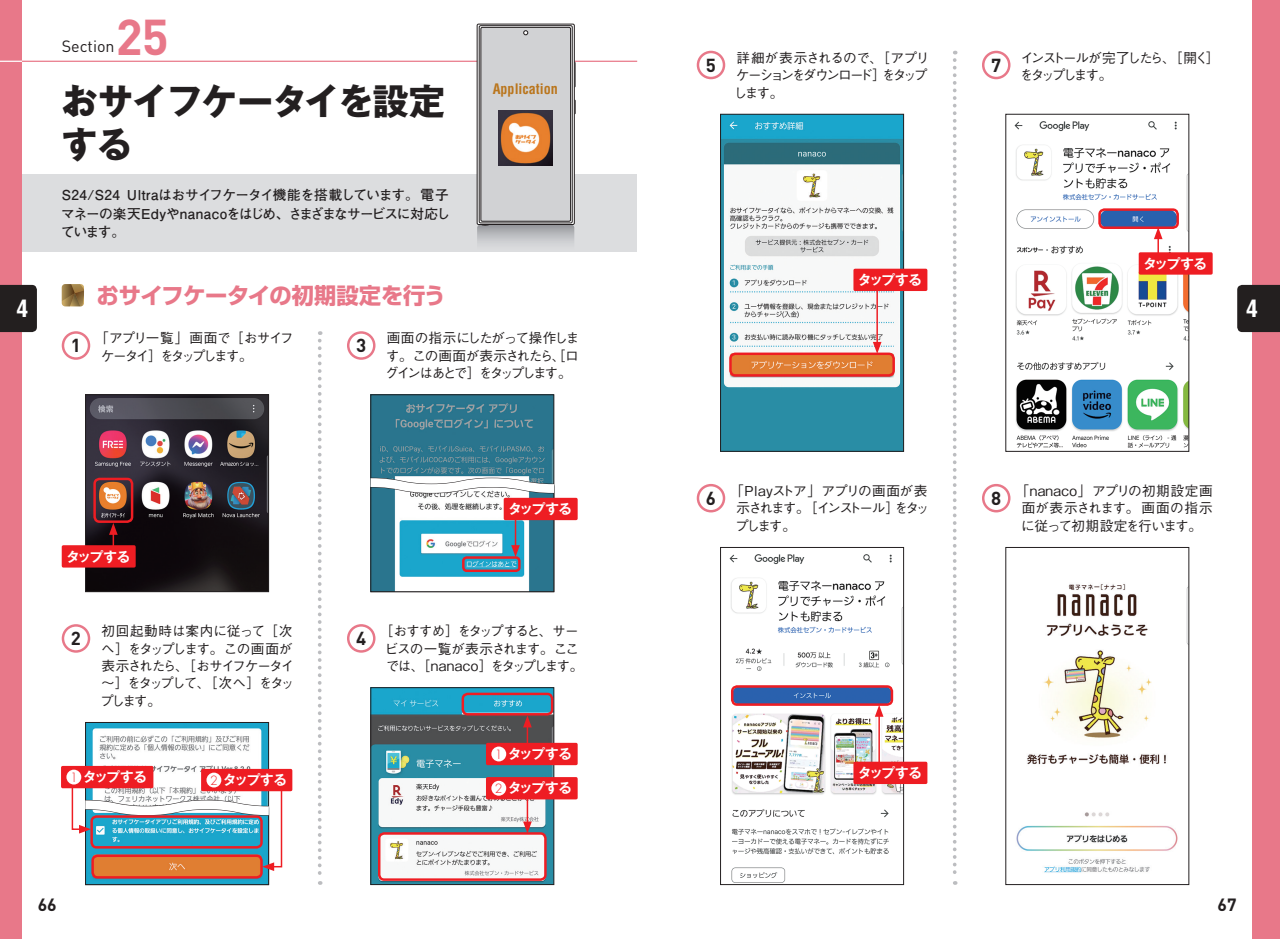
<style>
.page{position:relative;width:1280px;height:939px;background:#fff}
.page>*{position:absolute;margin:0;border:0;box-sizing:border-box;transform-origin:0 0}
.t1{font:700 49.52px "DIN";color:#e87889}
.t2{font:700 36.05px/43.4px "Gothic MB101 Pro";letter-spacing:-.03em;color:#231f20}
.t3{font:700 condensed 23.62px "Helvetica";color:#fff}
.t4{font:700 22.4px "Shin Go Pro";letter-spacing:-.015em;color:#e87889}
.t5{font:700 18.55px "DIN";color:#231f20}
.t6{font:700 17.5px "DIN";color:#231f20}
.t7{font:16.1px "DIN";color:#231f20}
.t8{font:700 condensed 14.17px "Helvetica";color:#ba761d}
.t9{font:500 13.65px/17.3px "Gothic BBB Pro";letter-spacing:-.105em;color:#231f20}
.t10{font:700 13.65px/18.6px "Futo Go B101 Pro";letter-spacing:-.04em;color:#231f20}
.t11{font:700 13.65px "Gothic MB101 Pro De";letter-spacing:-.065em;color:#fff}
.t12{font:500 13.65px/17.3px "Gothic BBB Pro";letter-spacing:.025em;color:#231f20;text-align:center}
.t13{font:500 13.65px/17.3px "Gothic BBB Pro";letter-spacing:-.125em;color:#231f20}
.t14{font:500 13.65px/17.3px "Gothic BBB Pro";letter-spacing:-.135em;color:#231f20}
.t15{font:500 13.65px/17.3px "Gothic BBB Pro";letter-spacing:-.165em;color:#231f20}
.s1{font-family:"Futura";font-weight:300;font-size:12.42px;color:#ee1d23}
</style>
<div class="page">
<svg style="left:953px;top:60px;width:4px;height:824px"></svg>
<div style="left:0;top:175px;width:637px;height:77px;background:#dcdddf"></div>
<hr style="left:0;top:61px;width:637px;height:1px;background:#e87889">
<svg style="left:318px;top:331px;width:4px;height:553px"></svg>
<svg style="left:575px;top:62px;width:1px;height:25px"></svg>
<svg style="left:575px;top:100px;width:1px;height:14px"></svg>
<div style="left:477px;top:24px;width:98px;height:201px;border:1px solid #231f20"></div>
<div style="left:479px;top:25px;width:93px;height:198px;border:1px solid #231f20"></div>
<div style="left:481px;top:27px;width:90px;height:194px;background:#d1d2d4"></div>
<div style="left:481px;top:27px;width:90px;height:194px;border:1px solid #231f20"></div>
<svg style="left:477px;top:224px;width:97px;height:19px;background:#adaeb2"></svg>
<svg style="left:523px;top:30px;width:5px;height:5px"></svg>
<img style="left:1014px;top:121px;width:173px;height:327px">
<img style="left:1016px;top:584px;width:171px;height:289px">
<img style="left:722px;top:116px;width:180px;height:333px">
<div style="left:720px;top:114px;width:184px;height:337px;border:1px solid #231f20"></div>
<img style="left:729px;top:554px;width:173px;height:328px">
<div style="left:720px;top:547px;width:184px;height:337px;border:1px solid #231f20"></div>
<img style="left:373px;top:396px;width:179px;height:76px">
<img style="left:373px;top:689px;width:179px;height:193px">
<div style="left:371px;top:687px;width:183px;height:197px;border:1px solid #231f20"></div>
<img style="left:87px;top:396px;width:180px;height:193px">
<div style="left:85px;top:394px;width:184px;height:197px;border:1px solid #231f20"></div>
<img style="left:87px;top:724px;width:180px;height:60px">
<img style="left:373px;top:498px;width:179px;height:91px">
<img style="left:87px;top:870px;width:180px;height:12px">
<svg style="left:370px;top:472px;width:185px;height:26px"></svg>
<div style="left:93px;top:477px;width:40px;height:45px;border:2px solid #ee1d23;border-radius:5px"></div>
<hr style="left:527px;top:784px;width:1px;height:40px;background:#ee1d23">
<svg style="left:523px;top:821px;width:9px;height:11px"></svg>
<svg style="left:523px;top:715px;width:9px;height:27px"></svg>
<hr style="left:876px;top:279px;width:2px;height:65px;background:#ee1d23">
<svg style="left:873px;top:342px;width:8px;height:10px"></svg>
<hr style="left:878px;top:713px;width:2px;height:66px;background:#ee1d23">
<svg style="left:875px;top:705px;width:8px;height:11px"></svg>
<hr style="left:1157px;top:236px;width:2px;height:23px;background:#ee1d23">
<svg style="left:1154px;top:229px;width:8px;height:10px"></svg>
<div style="left:91px;top:854px;width:172px;height:24px;border:2px solid #ee1d23;border-radius:5px"></div>
<div style="left:378px;top:832px;width:169px;height:48px;border:2px solid #ee1d23;border-radius:5px"></div>
<div style="left:462px;top:692px;width:91px;height:23px;border:2px solid #ee1d23;border-radius:5px"></div>
<div style="left:729px;top:352px;width:166px;height:24px;border:2px solid #ee1d23;border-radius:5px"></div>
<div style="left:731px;top:685px;width:162px;height:20px;border:2px solid #ee1d23;border-radius:5px"></div>
<div style="left:1098px;top:208px;width:81px;height:21px;border:2px solid #ee1d23;border-radius:5px"></div>
<hr style="left:515px;top:505px;width:1px;height:42px;background:#ee1d23">
<svg style="left:511px;top:545px;width:9px;height:12px"></svg>
<div style="left:462px;top:556px;width:59px;height:16px;border:2px solid #ee1d23;border-radius:4px"></div>
<svg style="left:109px;top:522px;width:9px;height:23px"></svg>
<svg style="left:71px;top:784px;width:212px;height:86px"></svg>
<div style="left:982px;top:51px;width:28px;height:28px;border:2px solid #e87889;border-radius:50%"></div>
<div style="left:982px;top:484px;width:28px;height:28px;border:2px solid #e87889;border-radius:50%"></div>
<div style="left:697px;top:51px;width:28px;height:28px;border:2px solid #e87889;border-radius:50%"></div>
<div style="left:697px;top:484px;width:28px;height:28px;border:2px solid #e87889;border-radius:50%"></div>
<div style="left:347px;top:331px;width:28px;height:28px;border:2px solid #e87889;border-radius:50%"></div>
<div style="left:347px;top:624px;width:28px;height:28px;border:2px solid #e87889;border-radius:50%"></div>
<svg style="left:62px;top:284px;width:22px;height:22px"></svg>
<div style="left:62px;top:331px;width:28px;height:28px;border:2px solid #e87889;border-radius:50%"></div>
<div style="left:62px;top:624px;width:28px;height:28px;border:2px solid #e87889;border-radius:50%"></div>
<div style="left:62px;top:545px;width:74px;height:22px;background:#ee1d23;border-radius:2px"></div>
<div style="left:853px;top:268px;width:74px;height:23px;background:#ee1d23;border-radius:2px"></div>
<div style="left:853px;top:761px;width:74px;height:22px;background:#ee1d23;border-radius:2px"></div>
<div style="left:1139px;top:252px;width:74px;height:22px;background:#ee1d23;border-radius:2px"></div>
<div style="left:504px;top:497px;width:74px;height:23px;background:#ee1d23;border-radius:2px"></div>
<img style="left:498px;top:110px;width:55px;height:55px">
<div style="left:486px;top:776px;width:92px;height:23px;background:#ee1d23;border-radius:2px"></div>
<div style="left:491px;top:780px;width:15px;height:15px;background:#fff;border-radius:50%"></div>
<div style="left:201px;top:768px;width:91px;height:23px;background:#ee1d23;border-radius:2px"></div>
<div style="left:206px;top:772px;width:15px;height:15px;background:#fff;border-radius:50%"></div>
<div style="left:486px;top:742px;width:92px;height:23px;background:#ee1d23;border-radius:2px"></div>
<div style="left:491px;top:746px;width:15px;height:15px;background:#fff;border-radius:50%"></div>
<div style="left:61px;top:765px;width:92px;height:23px;background:#ee1d23;border-radius:2px"></div>
<div style="left:66px;top:769px;width:15px;height:15px;background:#fff;border-radius:50%"></div>
<div style="left:0;top:0;width:22px;height:938px;background:#e87889"></div>
<div style="left:1252px;top:0;width:28px;height:938px;background:#e87889"></div>
<div style="left:0;top:285px;width:37px;height:47px;background:#231f1f"></div>
<div style="left:1237px;top:285px;width:43px;height:47px;background:#231f1f"></div>
<svg style="left:0;top:61px;width:22px;height:1px"></svg>
<h1 class="t1" style="left:116px;top:5px;width:54px">25</h1>
<p class="t7" style="left:62px;top:36px;width:54px">Section</p>
<h2 class="t2" style="left:62px;top:75px;width:384px">おサイフケータイを設定する</h2>
<p class="t10" style="left:61px;top:184px;width:391px">S24/S24 Ultraはおサイフケータイ機能を搭載しています。電子マネーの楽天Edyやnanacoをはじめ、さまざまなサービスに対応しています。</p>
<p class="t8" style="left:493px;top:80px;width:67px">Application</p>
<h3 class="t5" style="left:706px;top:53px;width:12px">5</h3>
<p class="t9" style="left:733px;top:47px;width:197px">詳細が表示されるので、［アプリケーションをダウンロード］をタップします。</p>
<h3 class="t5" style="left:991px;top:53px;width:12px">7</h3>
<p class="t15" style="left:1020px;top:47px;width:202px">インストールが完了したら、［開く］をタップします。</p>
<p class="t11" style="left:1143px;top:252px;width:66px">タップする</p>
<p class="t11" style="left:858px;top:268px;width:66px">タップする</p>
<h3 class="t4" style="left:96px;top:277px;width:351px">おサイフケータイの初期設定を行う</h3>
<p class="t14" style="left:101px;top:327px;width:194px;text-indent:-6px">「アプリ一覧」画面で［おサイフケータイ］をタップします。</p>
<h3 class="t3" style="left:16px;top:294px;width:13px">4</h3>
<h3 class="t3" style="left:1246px;top:294px;width:13px">4</h3>
<p class="t9" style="left:385px;top:327px;width:196px;text-align:justify">画面の指示にしたがって操作します。この画面が表示されたら、［ログインはあとで］をタップします。</p>
<h3 class="t5" style="left:356px;top:333px;width:12px">3</h3>
<h3 class="t5" style="left:71px;top:333px;width:12px">1</h3>
<p class="t11" style="left:66px;top:545px;width:66px">タップする</p>
<h3 class="t5" style="left:71px;top:626px;width:12px">2</h3>
<p class="t9" style="left:100px;top:620px;width:196px">初回起動時は案内に従って［次へ］をタップします。この画面が表示されたら、［おサイフケータイ〜］をタップして、［次へ］をタップします。</p>
<p class="t11" style="left:70px;top:765px;width:79px"><span class="s1">1</span> タップする</p>
<p class="t11" style="left:210px;top:768px;width:79px"><span class="s1">2</span> タップする</p>
<p class="t11" style="left:508px;top:497px;width:66px">タップする</p>
<h3 class="t5" style="left:356px;top:626px;width:12px">4</h3>
<p class="t9" style="left:379px;top:620px;width:206px;text-align:center">［おすすめ］をタップすると、サービスの一覧が表示されます。ここでは、［nanaco］をタップします。</p>
<p class="t11" style="left:495px;top:742px;width:79px"><span class="s1">1</span> タップする</p>
<p class="t11" style="left:495px;top:776px;width:79px"><span class="s1">2</span> タップする</p>
<h3 class="t5" style="left:706px;top:486px;width:12px">6</h3>
<p class="t13" style="left:735px;top:480px;width:196px;text-indent:-5px">「Playストア」アプリの画面が表示されます。［インストール］をタップします。</p>
<h3 class="t5" style="left:991px;top:486px;width:12px">8</h3>
<p class="t12" style="left:1015px;top:480px;width:199px">「nanaco」アプリの初期設定画面が表示されます。画面の指示に従って初期設定を行います。</p>
<p class="t11" style="left:858px;top:761px;width:66px">タップする</p>
<p class="t6" style="left:38px;top:892px;width:21px">66</p>
<p class="t6" style="left:1218px;top:892px;width:21px">67</p>
</div>
